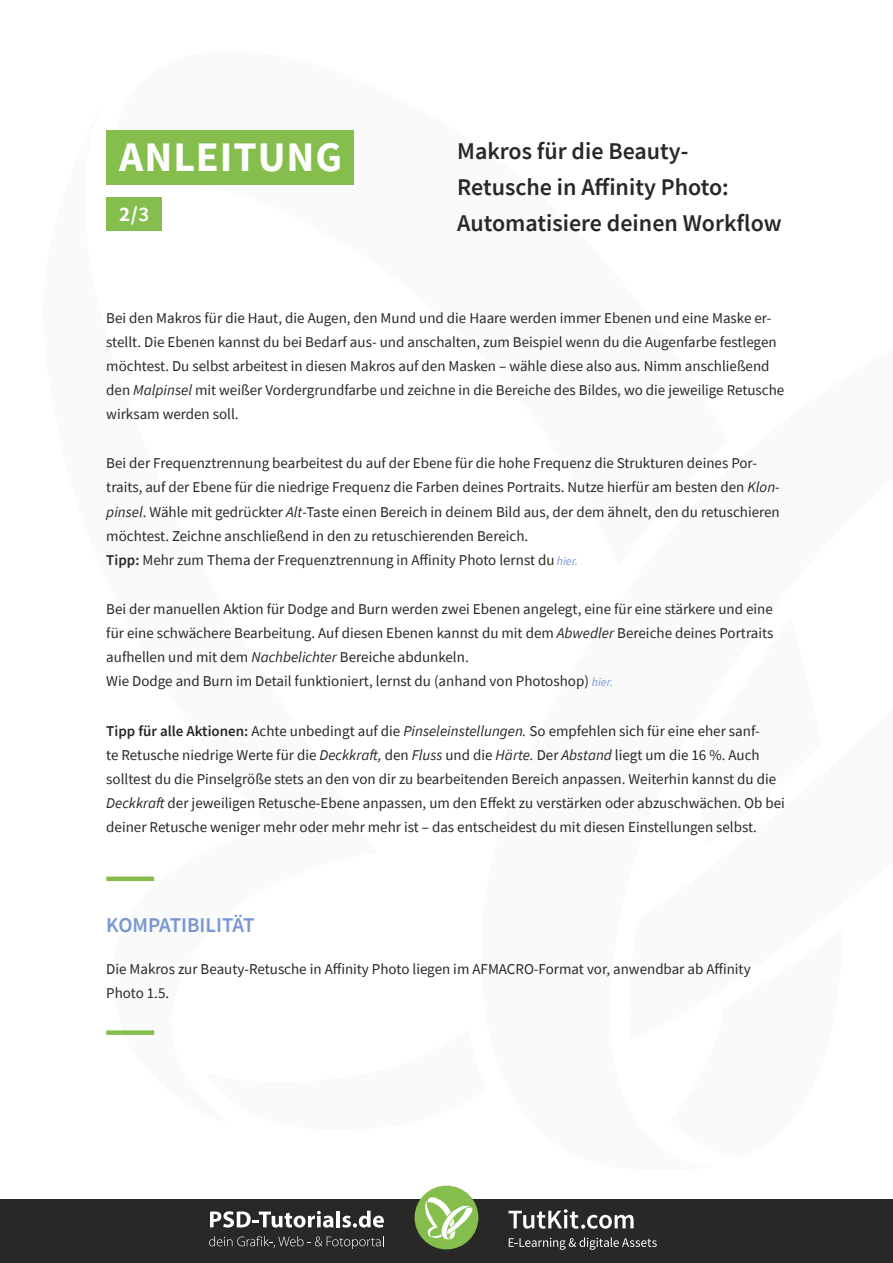
<style>
.page{position:relative;width:893px;height:1263px;background:#fff}
.page>*{position:absolute;margin:0;border:0;box-sizing:border-box;transform-origin:0 0}
.t1{font:700 42px "Source Sans Pro";letter-spacing:.02em;color:#fff}
.t2{font:600 24px/36px "Source Sans Pro";color:#282827}
.t3{font:600 21px "Source Sans Pro";color:#7796d2}
.t4{font:700 21px "Source Sans Pro";color:#fff}
.t5{font:15px/24px "Source Sans Pro";color:#282827}
.s1{font-weight:600}
.s2{font-style:italic}
.s3{font-style:italic;font-size:12px;color:#7796d2}
</style>
<div class="page">
<div style="left:0;top:1199px;width:893px;height:64px;background:#282827"></div>
<div style="left:415px;top:1185px;width:63px;height:64px;background:#85be4c;border-radius:50%"></div>
<svg style="left:425px;top:1196px;width:48px;height:43px"></svg>
<svg style="left:509px;top:1237px;width:148px;height:13px"></svg>
<svg style="left:508px;top:1209px;width:126px;height:20px"></svg>
<svg style="left:210px;top:1211px;width:123px;height:16px"></svg>
<hr style="left:336px;top:1211px;width:4px;height:16px;background:#fff">
<svg style="left:342px;top:1211px;width:42px;height:16px"></svg>
<svg style="left:209px;top:1236px;width:175px;height:13px"></svg>
<div style="left:106px;top:197px;width:55px;height:34px;background:#85be4c"></div>
<div style="left:106px;top:131px;width:248px;height:54px;background:#85be4c"></div>
<div style="left:106px;top:876px;width:48px;height:5px;background:#85be4c"></div>
<div style="left:106px;top:1030px;width:48px;height:5px;background:#85be4c"></div>
<h1 class="t1" style="left:119px;top:128px;width:225px">ANLEITUNG</h1>
<h2 class="t2" style="left:457px;top:133px;width:326px">Makros für die Beauty-<br>Retusche in Affinity Photo:<br>Automatisiere deinen Workflow</h2>
<h3 class="t4" style="left:119px;top:200px;width:32px">2/<span class="s1">3</span></h3>
<p class="t5" style="left:106px;top:306px;width:679px">Bei den Makros für die Haut, die Augen, den Mund und die Haare werden immer Ebenen und eine Maske er&shy;stellt. Die Ebenen kannst du bei Bedarf aus- und anschalten, zum Beispiel wenn du die Augenfarbe festlegen möchtest. Du selbst arbeitest in diesen Makros auf den Masken – wähle diese also aus. Nimm anschließend den <span class="s2">Malpinsel</span> mit weißer Vordergrundfarbe und zeichne in die Bereiche des Bildes, wo die jeweilige Retusche wirksam werden soll.</p>
<p class="t5" style="left:106px;top:451px;width:675px">Bei der Frequenztrennung bearbeitest du auf der Ebene für die hohe Frequenz die Strukturen deines Por&shy;traits, auf der Ebene für die niedrige Frequenz die Farben deines Portraits. Nutze hierfür am besten den <span class="s2">Klon&shy;pinsel</span>. Wähle mit gedrückter <span class="s2">Alt</span>-Taste einen Bereich in deinem Bild aus, der dem ähnelt, den du retuschieren möchtest. Zeichne anschließend in den zu retuschierenden Bereich.<br><span class="s1">Tipp:</span> Mehr zum Thema der Frequenztrennung in Affinity Photo lernst du <span class="s3">hier.</span></p>
<p class="t5" style="left:106px;top:597px;width:668px">Bei der manuellen Aktion für Dodge and Burn werden zwei Ebenen angelegt, eine für eine stärkere und eine für eine schwächere Bearbeitung. Auf diesen Ebenen kannst du mit dem <span class="s2">Abwedler</span> Bereiche deines Portraits aufhellen und mit dem <span class="s2">Nachbelichter</span> Bereiche abdunkeln.<br>Wie Dodge and Burn im Detail funktioniert, lernst du (anhand von Photoshop) <span class="s3">hier.</span></p>
<p class="t5" style="left:106px;top:718px;width:680px"><span class="s1">Tipp für alle Aktionen:</span> Achte unbedingt auf die <span class="s2">Pinseleinstellungen.</span> So empfehlen sich für eine eher sanf-<br>te Retusche niedrige Werte für die <span class="s2">Deckkraft,</span> den <span class="s2">Fluss</span> und die <span class="s2">Härte.</span> Der <span class="s2">Abstand</span> liegt um die 16 %. Auch solltest du die Pinselgröße stets an den von dir zu bearbeitenden Bereich anpassen. Weiterhin kannst du die <span class="s2">Deckkraft</span> der jeweiligen Retusche-Ebene anpassen, um den Effekt zu verstärken oder abzuschwächen. Ob bei deiner Retusche weniger mehr oder mehr mehr ist – das entscheidest du mit diesen Einstellungen selbst.</p>
<h3 class="t3" style="left:106px;top:911px;width:150px">KOMPATIBILITÄT</h3>
<p class="t5" style="left:106px;top:957px;width:646px">Die Makros zur Beauty-Retusche in Affinity Photo liegen im AFMACRO-Format vor, anwendbar ab Affinity<br>Photo 1.5.</p>
</div>
